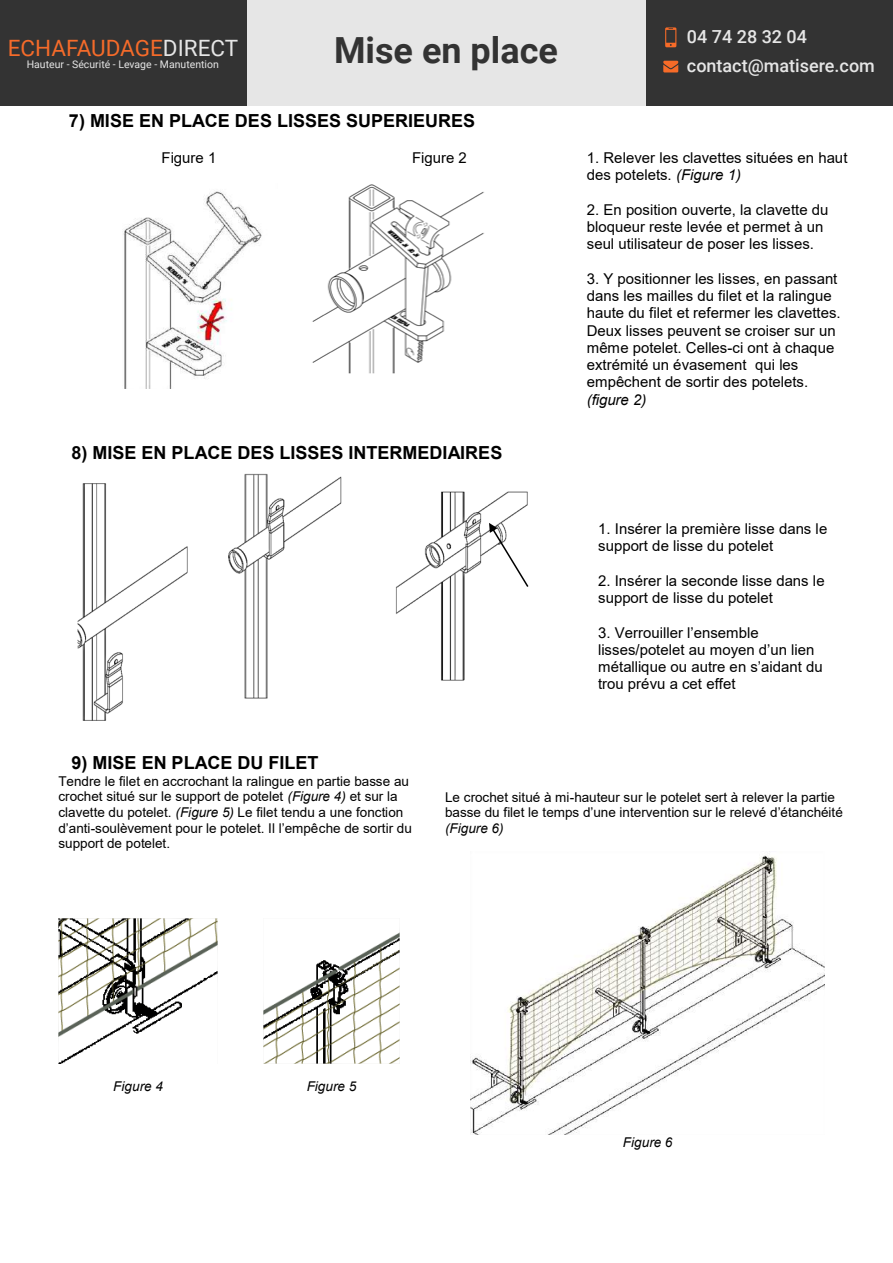
<style>
.page{position:relative;width:893px;height:1263px;background:#fff}
.page>*{position:absolute;margin:0;border:0;box-sizing:border-box;transform-origin:0 0}
.t1{font:700 36px "Roboto";color:#333}
.t2{font:22.5px "Roboto";color:#f56b2a}
.t3{font:700 18px "Arial";color:#000}
.t4{font:500 18px/29.2px "Roboto";color:#e6e6e6}
.t5{font:15px/17.2px "Arial";color:#000}
.t6{font:italic 15px "Arial";color:#000}
.t7{font:13.5px/15.5px "Arial";color:#000}
.t8{font:italic 13.5px "Arial";color:#000}
.t9{font:10.5px "Roboto";color:#e6e6e6}
.s1{color:#e6e6e6}
.s2{font-style:italic}
</style>
<div class="page">
<img style="left:123px;top:191px;width:139px;height:197px">
<img style="left:312px;top:184px;width:172px;height:190px">
<img style="left:77px;top:473px;width:452px;height:248px">
<img style="left:58px;top:918px;width:160px;height:145px">
<img style="left:264px;top:933px;width:135px;height:130px">
<img style="left:471px;top:851px;width:353px;height:283px">
<svg style="left:489px;top:523px;width:39px;height:64px"></svg>
<div style="left:246px;top:0;width:400px;height:105px;background:#e6e6e6"></div>
<div style="left:0;top:0;width:246px;height:105px;background:#333"></div>
<div style="left:646px;top:0;width:246px;height:105px;background:#333"></div>
<svg style="left:665px;top:27px;width:11px;height:20px"></svg>
<svg style="left:663px;top:61px;width:15px;height:11px"></svg>
<h2 class="t2" style="left:8px;top:32px;width:232px">ECHAFAUDAGE<span class="s1">DIRECT</span></h2>
<p class="t9" style="left:27px;top:57px;width:194px">Hauteur - Sécurité - Levage - Manutention</p>
<h1 class="t1" style="left:334px;top:24px;width:225px">Mise en place</h1>
<p class="t4" style="left:687px;top:21px;width:190px">04 74 28 32 04 contact@matisere.com</p>
<p class="t3" style="left:69px;top:108px;width:408px">7) MISE EN PLACE DES LISSES SUPERIEURES</p>
<p class="t5" style="left:162px;top:149px;width:56px">Figure 1</p>
<p class="t5" style="left:412px;top:149px;width:56px">Figure 2</p>
<p class="t5" style="left:587px;top:149px;width:262px">1. Relever les clavettes situées en haut des potelets. <span class="s2">(Figure 1)</span></p>
<p class="t5" style="left:587px;top:201px;width:243px">2. En position ouverte, la clavette du bloqueur reste levée et permet à un seul utilisateur de poser les lisses.</p>
<p class="t5" style="left:587px;top:270px;width:255px">3. Y positionner les lisses, en passant dans les mailles du filet et la ralingue haute du filet et refermer les clavettes.<br>Deux lisses peuvent se croiser sur un même potelet. Celles-ci ont à chaque extrémité un évasement qui les empêchent de sortir des potelets.</p>
<p class="t6" style="left:587px;top:390px;width:61px">(figure 2)</p>
<p class="t3" style="left:72px;top:440px;width:432px">8) MISE EN PLACE DES LISSES INTERMEDIAIRES</p>
<p class="t3" style="left:72px;top:750px;width:249px">9) MISE EN PLACE DU FILET</p>
<p class="t7" style="left:58px;top:774px;width:355px">Tendre le filet en accrochant la ralingue en partie basse au crochet situé sur le support de potelet <span class="s2">(Figure 4)</span> et sur la clavette du potelet. <span class="s2">(Figure 5)</span> Le filet tendu a une fonction d’anti-soulèvement pour le potelet. Il l’empêche de sortir du support de potelet.</p>
<p class="t5" style="left:598px;top:520px;width:231px">1. Insérer la première lisse dans le support de lisse du potelet</p>
<p class="t5" style="left:598px;top:572px;width:228px">2. Insérer la seconde lisse dans le support de lisse du potelet</p>
<p class="t5" style="left:598px;top:623px;width:226px">3. Verrouiller l’ensemble lisses/potelet au moyen d’un lien métallique ou autre en s’aidant du trou prévu a cet effet</p>
<p class="t7" style="left:445px;top:789px;width:399px">Le crochet situé à mi-hauteur sur le potelet sert à relever la partie basse du filet le temps d’une intervention sur le relevé d’étanchéité</p>
<p class="t8" style="left:445px;top:819px;width:60px">(Figure 6)</p>
<p class="t8" style="left:113px;top:1078px;width:51px">Figure 4</p>
<p class="t8" style="left:307px;top:1078px;width:51px">Figure 5</p>
<p class="t8" style="left:623px;top:1133px;width:51px">Figure 6</p>
</div>
